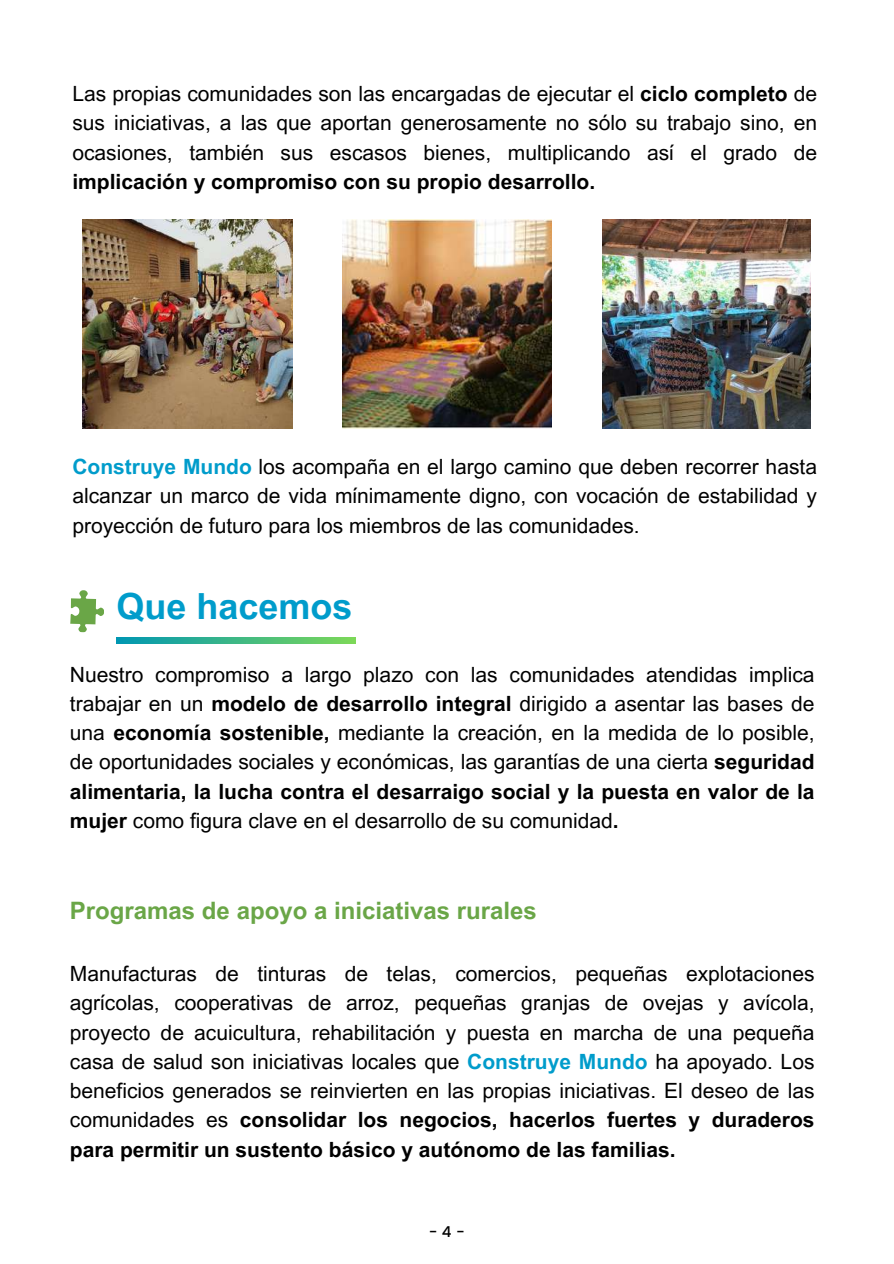
<style>
.page{position:relative;width:894px;height:1264px;background:#fff}
.page>*{position:absolute;margin:0;border:0;box-sizing:border-box;transform-origin:0 0}
.t1{font:700 36px "Arial MT Pro";color:#009ccb}
.t2{font:700 24px "Arial MT Pro";color:#6aa647}
.t3{font:21px/29.2px "Arial MT Pro";color:#000;text-align:justify}
.t4{font:700 21px "Arial MT Pro";color:#000}
.t5{font:500 15px "Poppins";color:#000}
.s1{font-weight:700}
.s2{font-weight:700;color:#009ccb}
</style>
<div class="page">
<img style="left:343px;top:220px;width:208px;height:208px">
<img style="left:83px;top:219px;width:209px;height:209px">
<img style="left:602px;top:220px;width:208px;height:208px">
<svg style="left:70px;top:590px;width:34px;height:43px"></svg>
<svg style="left:116px;top:637px;width:239px;height:6px"></svg>
<p class="t3" style="left:72px;top:82px;width:746px">Las propias comunidades son las encargadas de ejecutar el <span class="s1">ciclo completo</span> de sus iniciativas, a las que aportan generosamente no sólo su trabajo sino, en ocasiones, también sus escasos bienes, multiplicando así el grado de</p>
<p class="t4" style="left:72px;top:173px;width:524px">implicación y compromiso con su propio desarrollo.</p>
<p class="t3" style="left:72px;top:455px;width:746px"><span class="s2">Construye Mundo</span> los acompaña en el largo camino que deben recorrer hasta alcanzar un marco de vida mínimamente digno, con vocación de estabilidad y proyección de futuro para los miembros de las comunidades.</p>
<h1 class="t1" style="left:116px;top:593px;width:238px">Que hacemos</h1>
<p class="t3" style="left:70px;top:662px;width:746px">Nuestro compromiso a largo plazo con las comunidades atendidas implica trabajar en un <span class="s1">modelo de desarrollo integral</span> dirigido a asentar las bases de una <span class="s1">economía sostenible,</span> mediante la creación, en la medida de lo posible, de oportunidades sociales y económicas, las garantías de una cierta <span class="s1">seguridad alimentaria, la lucha contra el desarraigo social y la puesta en valor de la mujer</span> como figura clave en el desarrollo de su comunidad<span class="s1">.</span></p>
<p class="t2" style="left:70px;top:901px;width:468px">Programas de apoyo a iniciativas rurales</p>
<p class="t3" style="left:70px;top:961px;width:746px">Manufacturas de tinturas de telas, comercios, pequeñas explotaciones agrícolas, cooperativas de arroz, pequeñas granjas de ovejas y avícola, proyecto de acuicultura, rehabilitación y puesta en marcha de una pequeña casa de salud son iniciativas locales que <span class="s2">Construye Mundo</span> ha apoyado. Los beneficios generados se reinvierten en las propias iniciativas. El deseo de las comunidades es <span class="s1">consolidar los negocios, hacerlos fuertes y duraderos para permitir un sustento básico y autónomo de las familias.</span></p>
<p class="t5" style="left:428px;top:1222px;width:38px">-4-</p>
</div>
